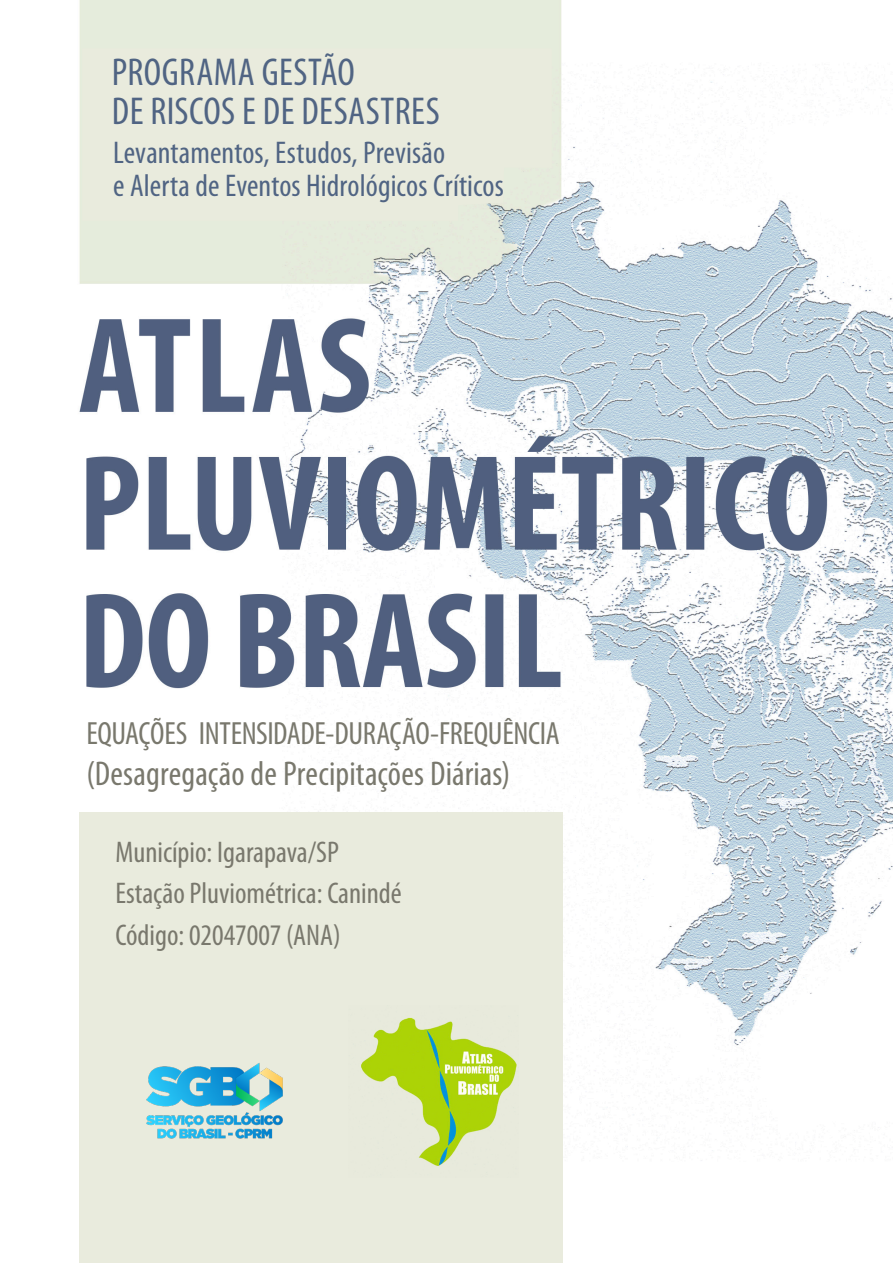
<style>
.page{position:relative;width:893px;height:1263px;background:#fff}
.page>*{position:absolute;margin:0;border:0;box-sizing:border-box;transform-origin:0 0}
.Folha_Rosto_Nome_Pr{font:condensed 39px/39px "Myriad Pro";letter-spacing:.01em;color:#506483}
.CAPA_TITULOS{font:condensed 34.5px "Myriad Pro";letter-spacing:.005em;color:#79786d}
.CAPA_TITULOS-2{font:condensed 32.25px "Myriad Pro";letter-spacing:-.01em;color:#79786d}
.Folha_Rosto_Nome_Pr-2{font:condensed 31.5px/33px "Myriad Pro";letter-spacing:.005em;color:#506483}
.CAPA_titulo_identif{font:condensed 30px "Myriad Pro";color:#79786d}
</style>
<div class="page">
<img style="left:79px;top:0;width:814px;height:1263px">
<div style="left:82px;top:48px;width:470px;height:173px;background:#e9ebdd"></div>
<div style="left:80px;top:812px;width:483px;height:451px;background:#e9ebdd"></div>
<img style="left:361px;top:1017px;width:156px;height:149px">
<img style="left:146px;top:1063px;width:137px;height:76px">
<p class="Folha_Rosto_Nome_Pr" style="left:112px;top:52px;width:329px">PROGRAMA GESTÃO<br>DE RISCOS E DE DESASTRES</p>
<p class="Folha_Rosto_Nome_Pr-2" style="left:113px;top:135px;width:392px">Levantamentos, Estudos, Previsão<br>e Alerta de Eventos Hidrológicos Críticos</p>
<p class="CAPA_TITULOS-2" style="left:86px;top:714px;width:475px">EQUAÇÕES INTENSIDADE-DURAÇÃO-FREQUÊNCIA</p>
<p class="CAPA_TITULOS" style="left:86px;top:753px;width:425px">(Desagregação de Precipitações Diárias)</p>
<p class="CAPA_titulo_identif" style="left:115px;top:834px;width:225px">Município: Igarapava/SP</p>
<p class="CAPA_titulo_identif" style="left:115px;top:875px;width:288px">Estação Pluviométrica: Canindé</p>
<p class="CAPA_titulo_identif" style="left:115px;top:917px;width:227px">Código: 02047007 (ANA)</p>
</div>
